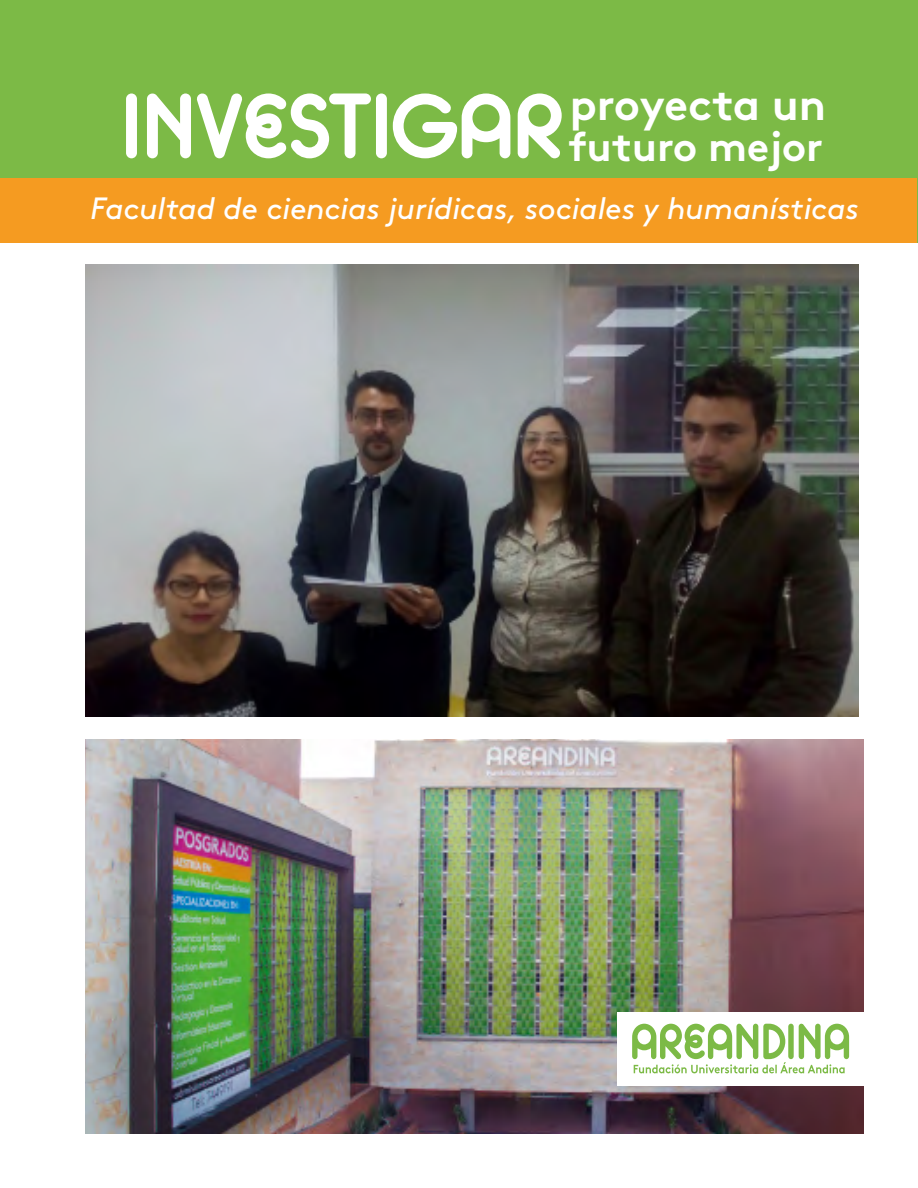
<style>
.page{position:relative;width:918px;height:1188px;background:#fff}
.page>*{position:absolute;margin:0;border:0;box-sizing:border-box;transform-origin:0 0}
.t1{font:90.9px "Areandina Voz";color:#fff}
.t2{font:700 43.8px "Brown Std";color:#fff}
.t3{font:700 40.95px "Brown Std";color:#fff}
.t4{font:italic 30.75px "Brown Std";letter-spacing:-.005em;color:#fff}
</style>
<div class="page">
<div style="left:0;top:0;width:918px;height:242px;background:#7cba46"></div>
<div style="left:1px;top:178px;width:916px;height:64px;background:#f59b21"></div>
<img style="left:85px;top:740px;width:779px;height:394px">
<div style="left:617px;top:1012px;width:247px;height:73px;background:#fff"></div>
<svg style="left:632px;top:1023px;width:217px;height:50px"></svg>
<img style="left:85px;top:264px;width:774px;height:453px">
<p class="t1" style="left:121px;top:78px;width:445px">INVESTIGAR</p>
<p class="t2" style="left:570px;top:78px;width:258px">proyecta un</p>
<p class="t3" style="left:569px;top:122px;width:256px">futuro mejor</p>
<p class="t4" style="left:90px;top:190px;width:770px">Facultad de ciencias jurídicas, sociales y humanísticas</p>
</div>
